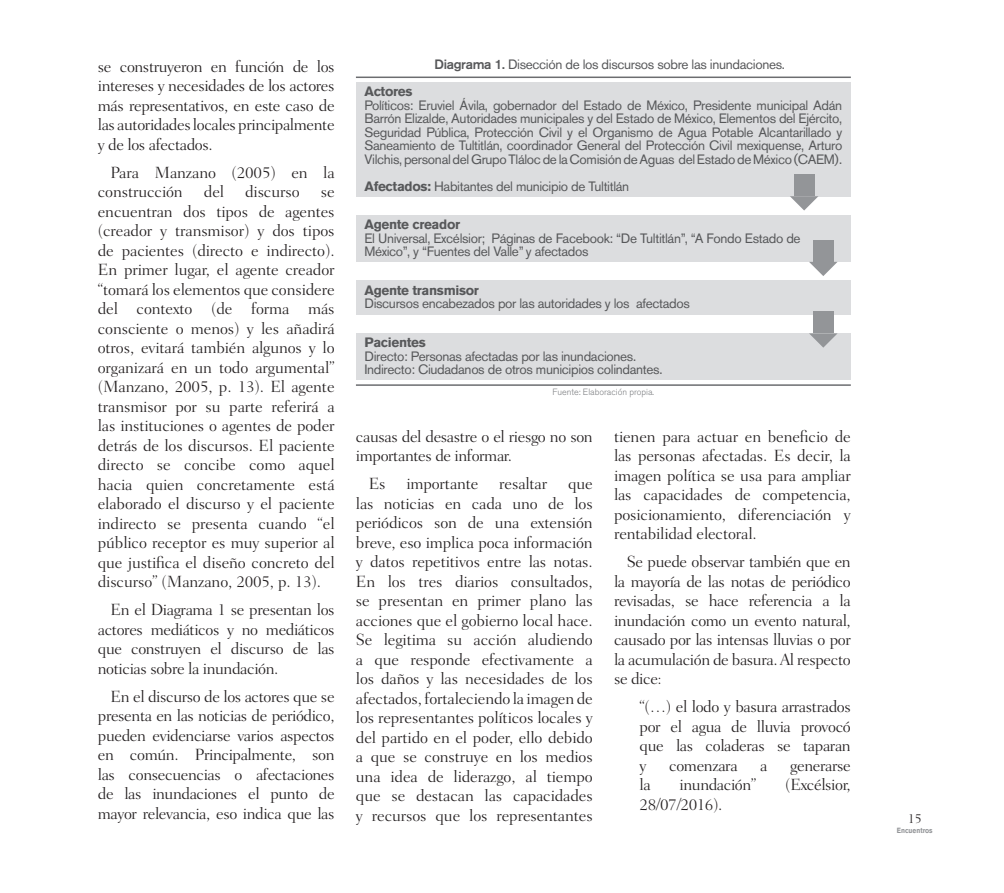
<style>
.page{position:relative;width:1004px;height:893px;background:#fff}
.page>*{position:absolute;margin:0;border:0;box-sizing:border-box;transform-origin:0 0}
.General{font:300 16.5px/19.5px "Fairfield LT Std";letter-spacing:-.025em;color:#231f20;text-align:justify}
.Tablas_Títulos{font:13.5px/13.5px "Akzidenz Grotesk BQ";letter-spacing:-.025em;color:#57585a;text-align:justify}
.Tablas_Títulos-2{font:700 13.5px "Akzidenz Grotesk BQ";letter-spacing:-.025em;color:#57585a}
.t1{font:300 13.5px "Fairfield LT Std";color:#231f20}
.Tabla_Fuente{font:300 9px "Akzidenz Grotesk BQ";color:#808285}
.t2{font:700 7.5px "Akzidenz Grotesk BQ";color:#939598;scale:.87 1}
.s1{font-weight:500}
.s2{font-weight:700}
</style>
<div class="page">
<div style="left:356px;top:82px;width:494px;height:115px;background:#dcdddf"></div>
<div style="left:356px;top:215px;width:494px;height:47px;background:#dcdddf"></div>
<div style="left:356px;top:333px;width:494px;height:47px;background:#dcdddf"></div>
<div style="left:356px;top:281px;width:494px;height:34px;background:#dcdddf"></div>
<hr style="left:356px;top:77px;width:494px;height:1px;background:#6c6d70">
<hr style="left:356px;top:384px;width:494px;height:2px;background:#6c6d70">
<svg style="left:790px;top:196px;width:28px;height:15px"></svg>
<div style="left:794px;top:174px;width:20px;height:22px;background:#939598"></div>
<svg style="left:809px;top:262px;width:28px;height:14px"></svg>
<div style="left:813px;top:240px;width:20px;height:22px;background:#939598"></div>
<svg style="left:809px;top:333px;width:28px;height:15px"></svg>
<div style="left:813px;top:311px;width:20px;height:22px;background:#939598"></div>
<p class="General" style="left:98px;top:57px;width:238px">se construyeron en función de los intereses y necesidades de los actores más representativos, en este caso de las autoridades locales principalmente y de los afectados.</p>
<p class="General" style="left:98px;top:163px;width:238px;text-indent:13px">Para Manzano (2005) en la construcción</p>
<p class="General" style="left:204px;top:182px;width:22px">del</p>
<p class="General" style="left:245px;top:182px;width:56px">discurso</p>
<p class="General" style="left:98px;top:182px;width:238px;text-indent:223px">se encuentran dos tipos de agentes (creador y transmisor) y dos tipos de pacientes (directo e indirecto).<br>En primer lugar, el agente creador “tomará los elementos que considere del contexto (de forma más consciente o menos) y les añadirá otros, evitará también algunos y lo organizará en un todo argumental” (Manzano, 2005, p. 13). El agente transmisor por su parte referirá a las instituciones o agentes de poder detrás de los discursos. El paciente directo se concibe como aquel hacia quien concretamente está elaborado el discurso y el paciente indirecto se presenta cuando “el público receptor es muy superior al que justifica el diseño concreto del discurso” (Manzano, 2005, p. 13).</p>
<p class="General" style="left:98px;top:600px;width:238px;text-indent:13px">En el Diagrama 1 se presentan los actores mediáticos y no mediáticos que construyen el discurso de las noticias sobre la inundación.</p>
<p class="General" style="left:98px;top:687px;width:238px;text-indent:13px">En el discurso de los actores que se presenta en las noticias de periódico, pueden evidenciarse varios aspectos en común. Principalmente, son las consecuencias o afectaciones de las inundaciones el punto de mayor relevancia, eso indica que las</p>
<p class="Tablas_Títulos" style="left:434px;top:58px;width:352px"><span class="s1">Diagrama 1.</span> Disección de los discursos sobre las inundaciones.</p>
<p class="Tablas_Títulos-2" style="left:364px;top:84px;width:49px">Actores</p>
<p class="Tablas_Títulos" style="left:364px;top:98px;width:479px">Políticos: Eruviel Ávila, gobernador del Estado de México, Presidente municipal Adán Barrón Elizalde, Autoridades municipales y del Estado de México, Elementos del Ejército, Seguridad Pública, Protección Civil y el Organismo de Agua Potable Alcantarillado y Saneamiento de Tultitlán, coordinador General del Protección Civil mexiquense, Arturo Vilchis, personal del Grupo Tláloc de la Comisión de Aguas del Estado de México (CAEM).</p>
<p class="Tablas_Títulos" style="left:364px;top:179px;width:266px"><span class="s2">Afectados:</span> Habitantes del municipio de Tultitlán</p>
<p class="Tablas_Títulos-2" style="left:364px;top:217px;width:97px">Agente creador</p>
<p class="Tablas_Títulos" style="left:364px;top:231px;width:438px">El Universal, Excélsior; Páginas de Facebook: “De Tultitlán”, “A Fondo Estado de<br>México”, y “Fuentes del Valle” y afectados</p>
<p class="Tablas_Títulos-2" style="left:364px;top:282px;width:116px">Agente transmisor</p>
<p class="Tablas_Títulos" style="left:364px;top:297px;width:327px">Discursos encabezados por las autoridades y los afectados</p>
<p class="Tablas_Títulos-2" style="left:364px;top:335px;width:63px">Pacientes</p>
<p class="Tablas_Títulos" style="left:364px;top:349px;width:273px">Directo: Personas afectadas por las inundaciones.</p>
<p class="Tablas_Títulos" style="left:364px;top:363px;width:299px">Indirecto: Ciudadanos de otros municipios colindantes.</p>
<p class="Tabla_Fuente" style="left:552px;top:387px;width:103px">Fuente: Elaboración propia.</p>
<p class="General" style="left:356px;top:426px;width:238px">causas del desastre o el riesgo no son importantes de informar.</p>
<p class="General" style="left:369px;top:474px;width:18px">Es</p>
<p class="General" style="left:406px;top:474px;width:74px">importante</p>
<p class="General" style="left:499px;top:474px;width:50px">resaltar</p>
<p class="General" style="left:614px;top:426px;width:238px">tienen para actuar en beneficio de las personas afectadas. Es decir, la imagen política se usa para ampliar las capacidades de competencia, posicionamiento, diferenciación y rentabilidad electoral.</p>
<p class="General" style="left:614px;top:552px;width:238px;text-indent:13px">Se puede observar también que en la mayoría de las notas de periódico revisadas, se hace referencia a la inundación como un evento natural, causado por las intensas lluvias o por la acumulación de basura. Al respecto se dice:</p>
<p class="General" style="left:639px;top:697px;width:213px">“(…) el lodo y basura arrastrados por el agua de lluvia provocó que las coladeras se taparan y</p>
<p class="General" style="left:356px;top:474px;width:238px;text-indent:212px">que las noticias en cada uno de los periódicos son de una extensión breve, eso implica poca información y datos repetitivos entre las notas.<br>En los tres diarios consultados, se presentan en primer plano las acciones que el gobierno local hace.<br>Se legitima su acción aludiendo a que responde efectivamente a los daños y las necesidades de los afectados, fortaleciendo la imagen de los representantes políticos locales y del partido en el poder, ello debido a que se construye en los medios una idea de liderazgo, al tiempo que se destacan las capacidades y recursos que los representantes</p>
<p class="General" style="left:669px;top:755px;width:70px">comenzara</p>
<p class="General" style="left:760px;top:755px;width:9px">a</p>
<p class="General" style="left:790px;top:755px;width:62px">generarse</p>
<p class="General" style="left:639px;top:775px;width:13px">la</p>
<p class="General" style="left:679px;top:775px;width:78px">inundación”</p>
<p class="General" style="left:785px;top:775px;width:67px">(Excélsior,</p>
<p class="General" style="left:639px;top:794px;width:84px">28/07/2016).</p>
<p class="t1" style="left:907px;top:810px;width:16px">15</p>
<p class="t2" style="left:896px;top:826px;width:42px">Encuentros</p>
</div>
